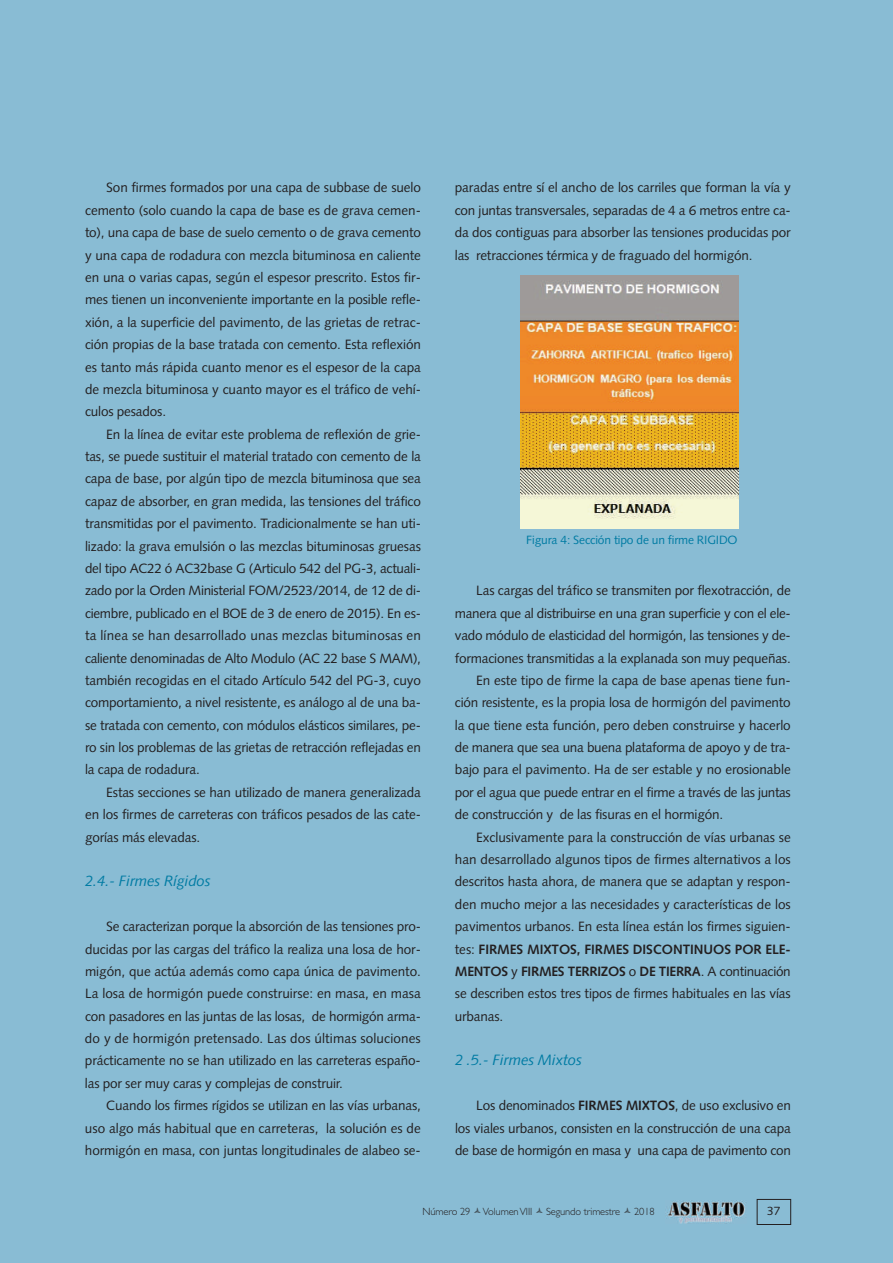
<style>
.page{position:relative;width:893px;height:1263px;background:#89bcd4}
.page>*{position:absolute;margin:0;border:0;box-sizing:border-box;transform-origin:0 0}
.t1{font:italic 15px "Syntax LT Std";letter-spacing:-.01em;color:#007ba3}
.t2{font:13.5px/22.4px "Syntax LT Std";letter-spacing:-.01em;color:#231f20;text-align:justify}
.t3{font:700 13.5px "Syntax LT Std";letter-spacing:-.005em;color:#231f20}
.t4{font:12px "Syntax LT Std";letter-spacing:-.01em;color:#007ba3}
.t5{font:12px "Syntax LT Std";color:#231f20}
.t6{font:300 10.5px "Gill Sans";letter-spacing:-.01em;color:#231f20}
.s1{font-weight:400}
.s2{font-weight:700}
</style>
<div class="page">
<img style="left:665px;top:1201px;width:80px;height:22px">
<div style="left:757px;top:1199px;width:34px;height:26px;border:1px solid #231f20"></div>
<img style="left:520px;top:275px;width:218px;height:253px">
<p class="t2" style="left:85px;top:178px;width:337px;text-indent:21px">Son firmes formados por una capa de subbase de suelo cemento (solo cuando la capa de base es de grava cemen&shy;to), una capa de base de suelo cemento o de grava cemento y una capa de rodadura con mezcla bituminosa en caliente en una o varias capas, según el espesor prescrito. Estos fir&shy;mes tienen un inconveniente importante en la posible refle&shy;xión, a la superficie del pavimento, de las grietas de retrac&shy;ción propias de la base tratada con cemento. Esta reflexión es tanto más rápida cuanto menor es el espesor de la capa de mezcla bituminosa y cuanto mayor es el tráfico de vehí&shy;culos pesados.</p>
<p class="t2" style="left:85px;top:424px;width:337px;text-indent:21px">En la línea de evitar este problema de reflexión de grie&shy;tas, se puede sustituir el material tratado con cemento de la capa de base, por algún tipo de mezcla bituminosa que sea capaz de absorber, en gran medida, las tensiones del tráfico transmitidas por el pavimento. Tradicionalmente se han uti&shy;lizado: la grava emulsión o las mezclas bituminosas gruesas del tipo AC22 ó AC32base G (Articulo 542 del PG-3, actuali&shy;zado por la Orden Ministerial FOM/2523/2014, de 12 de di&shy;ciembre, publicado en el BOE de 3 de enero de 2015). En es&shy;ta línea se han desarrollado unas mezclas bituminosas en caliente denominadas de Alto Modulo (AC 22 base S MAM), también recogidas en el citado Artículo 542 del PG-3, cuyo comportamiento, a nivel resistente, es análogo al de una ba&shy;se tratada con cemento, con módulos elásticos similares, pe&shy;ro sin los problemas de las grietas de retracción reflejadas en la capa de rodadura.</p>
<p class="t2" style="left:85px;top:782px;width:337px;text-indent:21px">Estas secciones se han utilizado de manera generalizada en los firmes de carreteras con tráficos pesados de las cate&shy;gorías más elevadas.</p>
<p class="t1" style="left:85px;top:875px;width:127px">2.4.- Firmes Rígidos</p>
<p class="t2" style="left:85px;top:916px;width:337px;text-indent:21px">Se caracterizan porque la absorción de las tensiones pro&shy;ducidas por las cargas del tráfico la realiza una losa de hor&shy;migón, que actúa además como capa única de pavimento.<br>La losa de hormigón puede construirse: en masa, en masa con pasadores en las juntas de las losas, de hormigón arma&shy;do y de hormigón pretensado. Las dos últimas soluciones prácticamente no se han utilizado en las carreteras españo&shy;las por ser muy caras y complejas de construir.</p>
<p class="t2" style="left:85px;top:1095px;width:337px;text-indent:21px">Cuando los firmes rígidos se utilizan en las vías urbanas, uso algo más habitual que en carreteras, la solución es de hormigón en masa, con juntas longitudinales de alabeo se-</p>
<p class="t2" style="left:455px;top:178px;width:337px">paradas entre sí el ancho de los carriles que forman la vía y con juntas transversales, separadas de 4 a 6 metros entre ca&shy;da dos contiguas para absorber las tensiones producidas por las retracciones térmica y de fraguado del hormigón.</p>
<p class="t4" style="left:526px;top:535px;width:213px">Figura 4: Sección tipo de un firme RIGIDO</p>
<p class="t2" style="left:476px;top:581px;width:316px">Las cargas del tráfico se transmiten por flexotracción, de</p>
<p class="t2" style="left:455px;top:603px;width:337px">manera que al distribuirse en una gran superficie y con el ele-</p>
<p class="t2" style="left:455px;top:625px;width:337px">vado módulo de elasticidad del hormigón, las tensiones y de-</p>
<p class="t2" style="left:455px;top:648px;width:337px">formaciones transmitidas a la explanada son muy pequeñas.</p>
<p class="t2" style="left:476px;top:670px;width:316px">En este tipo de firme la capa de base apenas tiene fun-</p>
<p class="t2" style="left:455px;top:693px;width:337px">ción resistente, es la propia losa de hormigón del pavimento</p>
<p class="t2" style="left:455px;top:715px;width:337px">la que tiene esta función, pero deben construirse y hacerlo</p>
<p class="t2" style="left:455px;top:737px;width:337px">de manera que sea una buena plataforma de apoyo y de tra-</p>
<p class="t2" style="left:455px;top:760px;width:337px">bajo para el pavimento. Ha de ser estable y no erosionable</p>
<p class="t2" style="left:455px;top:782px;width:337px">por el agua que puede entrar en el firme a través de las juntas</p>
<p class="t2" style="left:455px;top:804px;width:270px">de construcción y de las fisuras en el hormigón.</p>
<p class="t2" style="left:476px;top:827px;width:316px">Exclusivamente para la construcción de vías urbanas se</p>
<p class="t2" style="left:455px;top:849px;width:337px">han desarrollado algunos tipos de firmes alternativos a los</p>
<p class="t2" style="left:455px;top:872px;width:337px">descritos hasta ahora, de manera que se adaptan y respon-</p>
<p class="t2" style="left:455px;top:894px;width:337px">den mucho mejor a las necesidades y características de los</p>
<p class="t2" style="left:455px;top:916px;width:337px">pavimentos urbanos. En esta línea están los firmes siguien-</p>
<p class="t3" style="left:455px;top:943px;width:337px"><span class="s1">tes:</span> FIRMES MIXTOS, FIRMES DISCONTINUOS POR ELE-</p>
<p class="t3" style="left:455px;top:966px;width:337px">MENTOS <span class="s1">y</span> FIRMES TERRIZOS <span class="s1">o</span> DE TIERRA<span class="s1">. A continuación</span></p>
<p class="t2" style="left:455px;top:983px;width:337px">se describen estos tres tipos de firmes habituales en las vías</p>
<p class="t2" style="left:455px;top:1006px;width:50px">urbanas.</p>
<p class="t1" style="left:455px;top:1054px;width:128px">2 .5.- Firmes Mixtos</p>
<p class="t2" style="left:455px;top:1095px;width:337px;text-indent:21px">Los denominados <span class="s2">FIRMES MIXTOS</span>, de uso exclusivo en los viales urbanos, consisten en la construcción de una capa de base de hormigón en masa y una capa de pavimento con</p>
<p class="t6" style="left:422px;top:1205px;width:111px">Número 29 VolumenVIII</p>
<p class="t6" style="left:546px;top:1205px;width:76px">Segundo trimestre</p>
<p class="t6" style="left:634px;top:1205px;width:22px">2018</p>
<p class="t5" style="left:767px;top:1206px;width:15px">37</p>
</div>
